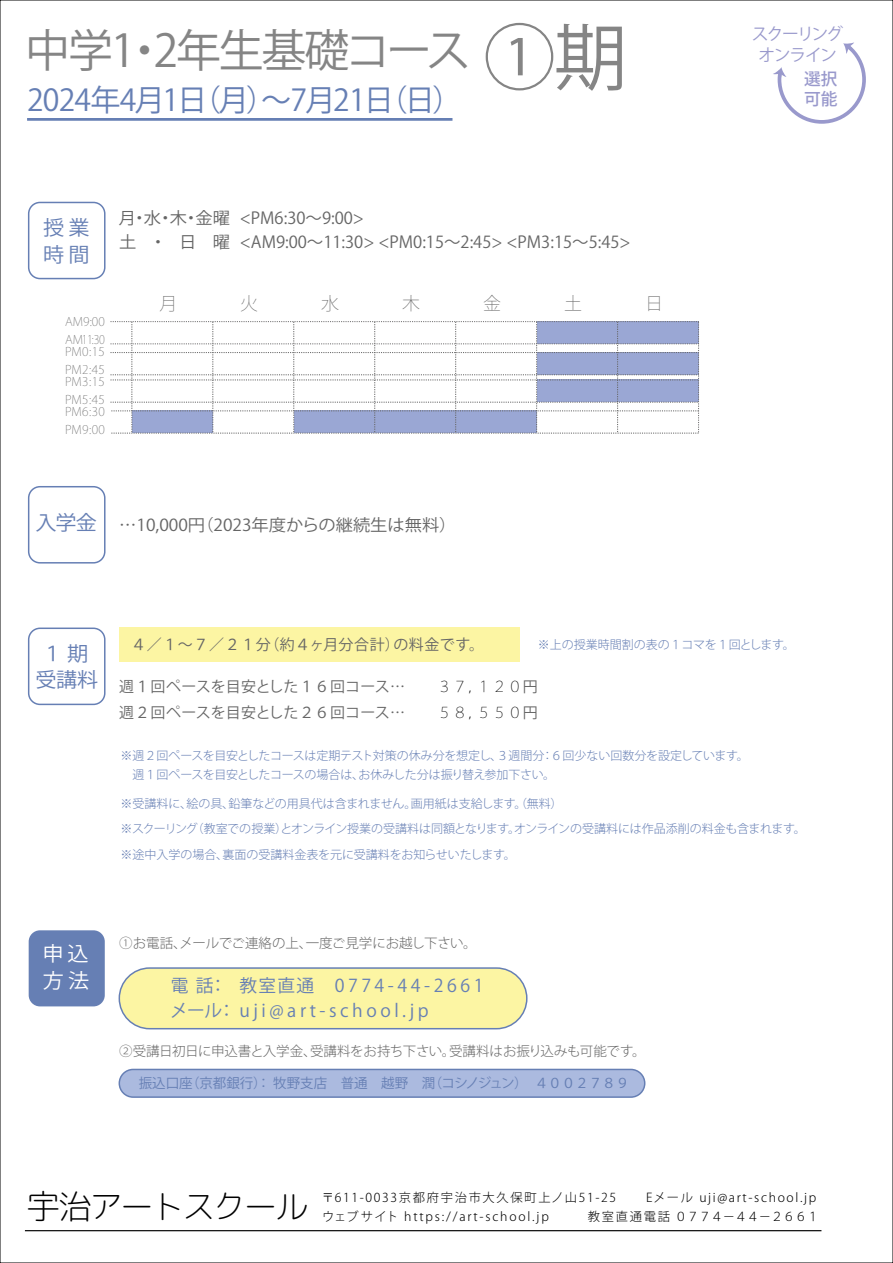
<style>
.page{position:relative;width:893px;height:1263px;background:#fff}
.page>*{position:absolute;margin:0;border:0;box-sizing:border-box;transform-origin:0 0}
.t1{font:72.75px "DF Gothic P W3 WING RKSJ H";color:#858585}
.t2{font:45px "Koz Go Pro";letter-spacing:-.05em;color:#858585}
.t3{font:34.35px "rounded mplus 2 c light";letter-spacing:-.1em;color:#000}
.t4{font:30.15px "Koz Go Pro";letter-spacing:-.04em;color:#667fb4}
.t5{font:20.1px/27px "Koz Go Pro";letter-spacing:-.01em;color:#667fb4;scale:1.05 1}
.t6{font:20.1px/27px "Koz Go Pro";color:#fff;scale:1.05 1}
.t7{font:200 18px "Koz Go Pro";color:#666}
.t8{font:17.7px/24.8px "Koz Go Pro";letter-spacing:.2em;color:#667fb4}
.t9{font:16.65px/21px "Koz Go Pr 6 N";letter-spacing:-.09em;color:#99c;text-align:center}
.t10{font:500 16.65px/20.1px "Koz Go Pr 6 N";color:#99c}
.t11{font:16.5px/24.3px "Koz Go Pro";color:#666;scale:1.05 1}
.t12{font:15px "Koz Go Pro";letter-spacing:.02em;color:#666}
.t13{font:15px "Koz Go Pro";letter-spacing:.04em;color:#666}
.t14{font:300 13.5px "Koz Go Pro";letter-spacing:-.01em;color:#666}
.t15{font:13.5px "Koz Go Pro";color:#667fb4}
.t16{font:300 12.3px "Koz Go Pro";letter-spacing:.135em;color:#000}
.t17{font:300 12.3px "Koz Go Pro";letter-spacing:-.025em;color:#000}
.t18{font:300 12px "Koz Go Pro";color:#667fb4}
.t19{font:300 12px/19.5px "Koz Go Pro";letter-spacing:-.02em;color:#667fb4}
.t20{font:300 12px "Koz Go Pro";letter-spacing:-.025em;color:#667fb4}
.t21{font:200 12px/18.5px "Koz Go Pro";letter-spacing:.01em;color:#666}
.t22{font:200 12px/17.9px "Koz Go Pro";letter-spacing:.04em;color:#666}
.s1{font-family:"Koz Go Pro"}
.s2{font-weight:200;color:#000}
</style>
<div class="page">
<div style="left:119px;top:1069px;width:526px;height:28px;background:#abbadf;border-radius:14px"></div>
<div style="left:119px;top:1069px;width:526px;height:29px;border:2px solid #667fb4;border-radius:14px"></div>
<div style="left:119px;top:628px;width:400px;height:34px;background:#fcf5a3"></div>
<hr style="left:27px;top:118px;width:425px;height:3px;background:#667fb4">
<svg style="left:110px;top:321px;width:589px;height:113px"></svg>
<div style="left:28px;top:202px;width:78px;height:77px;border:2px solid #667fb4;border-radius:11px"></div>
<div style="left:28px;top:486px;width:78px;height:77px;border:2px solid #667fb4;border-radius:11px"></div>
<div style="left:29px;top:930px;width:76px;height:76px;background:#667fb4;border-radius:11px"></div>
<div style="left:28px;top:627px;width:78px;height:78px;border:2px solid #667fb4;border-radius:11px"></div>
<div style="left:778px;top:35px;width:88px;height:89px;border:4px solid #99c;border-radius:50%"></div>
<svg style="left:773px;top:35px;width:83px;height:46px"></svg>
<div style="left:119px;top:968px;width:408px;height:61px;background:#fcf5a3;border-radius:30px"></div>
<div style="left:119px;top:967px;width:409px;height:62px;border:2px solid #667fb4;border-radius:30px"></div>
<hr style="left:25px;top:1230px;width:796px;height:1px;background:#000">
<h2 class="t2" style="left:25px;top:22px;width:447px">中学1・2年生基礎コース</h2>
<h3 class="t4" style="left:27px;top:80px;width:437px">2024年4月1日（月）～7月21日（日）</h3>
<h1 class="t1" style="left:483px;top:17px;width:145px">①<span class="s1">期</span></h1>
<h3 class="t5" style="left:43px;top:215px;width:46px">授業時間</h3>
<p class="t21" style="left:65px;top:312px;width:41px">AM9:00<br>AM11:30</p>
<p class="t21" style="left:65px;top:342px;width:41px">PM0:15</p>
<p class="t22" style="left:65px;top:373px;width:41px">PM3:15<br>PM5:45</p>
<p class="t21" style="left:65px;top:360px;width:41px">PM2:45</p>
<p class="t22" style="left:65px;top:402px;width:41px">PM6:30<br>PM9:00</p>
<h3 class="t11" style="left:119px;top:206px;width:489px">月・水・木・金曜 &lt;PM6:30～9:00&gt;<br>土 ・ 日 曜 &lt;AM9:00～11:30&gt; &lt;PM0:15～2:45&gt; &lt;PM3:15～5:45&gt;</h3>
<h3 class="t7" style="left:160px;top:292px;width:19px">月</h3>
<h3 class="t7" style="left:240px;top:292px;width:19px">火</h3>
<h3 class="t7" style="left:321px;top:292px;width:19px">水</h3>
<h3 class="t7" style="left:402px;top:292px;width:19px">木</h3>
<h3 class="t7" style="left:483px;top:292px;width:19px">金</h3>
<h3 class="t7" style="left:564px;top:292px;width:19px">土</h3>
<h3 class="t7" style="left:645px;top:292px;width:19px">日</h3>
<h3 class="t5" style="left:36px;top:510px;width:60px">入学金</h3>
<h3 class="t11" style="left:119px;top:513px;width:322px">…10,000円（2023年度からの継続生は無料）</h3>
<h3 class="t9" style="left:752px;top:24px;width:93px">スクーリングオンライン</h3>
<h3 class="t10" style="left:804px;top:69px;width:35px">選択可能</h3>
<h3 class="t5" style="left:35px;top:642px;width:61px;line-height:25.5px;text-align:center">１期受講料</h3>
<p class="t13" style="left:131px;top:635px;width:355px">４／１～７／２１分（約４ヶ月分合計）の料金です。</p>
<p class="t18" style="left:538px;top:637px;width:258px">※上の授業時間割の表の１コマを１回とします。</p>
<p class="t12" style="left:119px;top:677px;width:420px">週１回ペースを目安とした１６回コース…　　<span class="s2">３７，１２０</span>円</p>
<p class="t12" style="left:119px;top:703px;width:420px">週２回ペースを目安とした２６回コース…　　<span class="s2">５８，５５０</span>円</p>
<p class="t19" style="left:121px;top:746px;width:630px">※週２回ペースを目安としたコースは定期テスト対策の休み分を想定し、３週間分：６回少ない回数分を設定しています。　週１回ペースを目安としたコースの場合は、お休みした分は振り替え参加下さい。</p>
<p class="t18" style="left:121px;top:796px;width:444px">※受講料に、絵の具、鉛筆などの用具代は含まれません。画用紙は支給します。（無料）</p>
<p class="t20" style="left:121px;top:821px;width:687px">※スクーリング（教室での授業）とオンライン授業の受講料は同額となります。オンラインの受講料には作品添削の料金も含まれます。</p>
<p class="t18" style="left:121px;top:846px;width:397px">※途中入学の場合、裏面の受講料金表を元に受講料をお知らせいたします。</p>
<h3 class="t6" style="left:42px;top:940px;width:46px">申込方法</h3>
<p class="t14" style="left:119px;top:934px;width:359px">①お電話、メールでご連絡の上、一度ご見学にお越し下さい。</p>
<h3 class="t8" style="left:170px;top:974px;width:315px">電話： 教室直通　0774-44-2661メール：uji@art-school.jp</h3>
<p class="t14" style="left:119px;top:1042px;width:528px">②受講日初日に申込書と入学金、受講料をお持ち下さい。受講料はお振り込みも可能です。</p>
<p class="t15" style="left:139px;top:1075px;width:492px">振込口座（京都銀行）： 牧野支店　普通　越野　潤（コシノジュン）　４００２７８９</p>
<h3 class="t3" style="left:26px;top:1182px;width:284px">宇治アートスクール</h3>
<p class="t16" style="left:322px;top:1189px;width:296px">〒611-0033京都府宇治市大久保町上ノ山51-25</p>
<p class="t16" style="left:646px;top:1189px;width:172px">Eメール uji@art-school.jp</p>
<p class="t16" style="left:322px;top:1209px;width:228px">ウェブサイト https://art-school.jp</p>
<p class="t17" style="left:588px;top:1209px;width:233px">教室直通電話０７７４－４４－２６６１</p>
</div>
